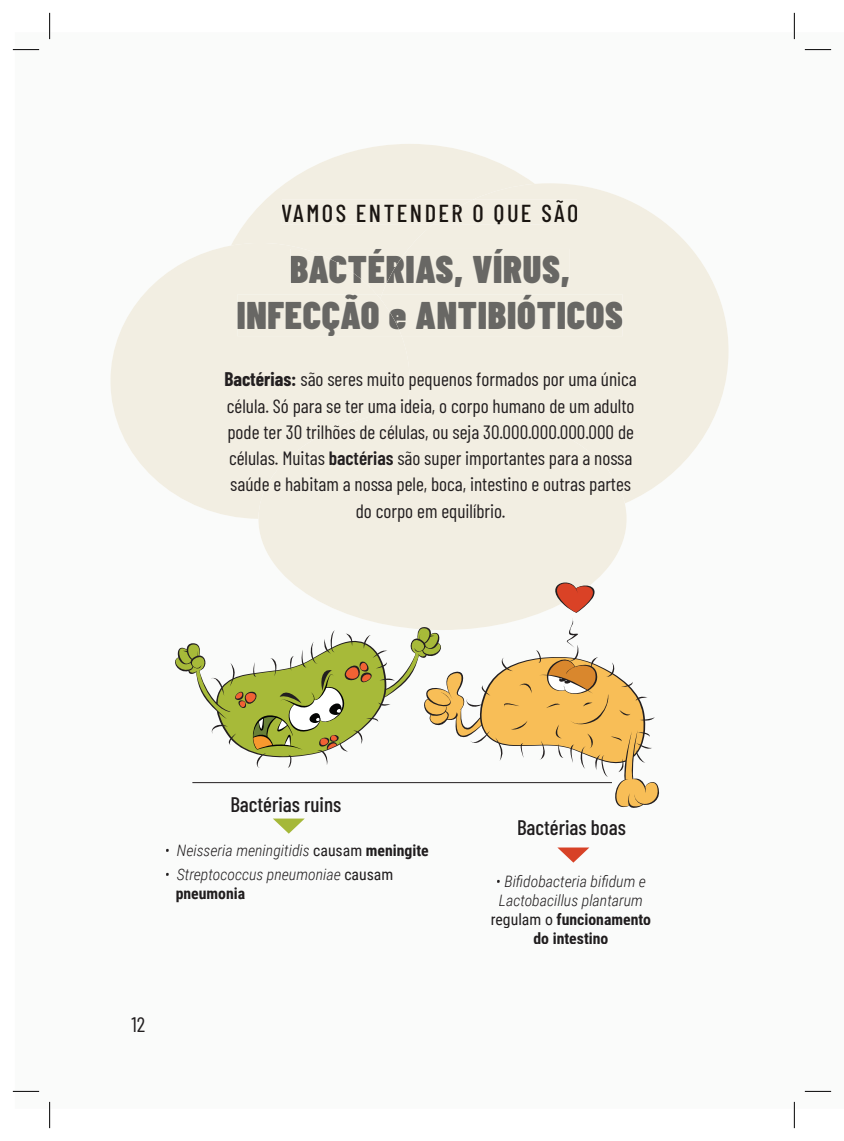
<style>
.page{position:relative;width:844px;height:1141px;background:#fff}
.page>*{position:absolute;margin:0;border:0;box-sizing:border-box;transform-origin:0 0}
.t1{font:900 38.5px/46.2px "Barlow Condensed";letter-spacing:.02em;color:#686764;text-align:center}
.t2{font:500 24.5px "Barlow Condensed";letter-spacing:.1em;color:#1a1511}
.t3{font:500 21px "Barlow Condensed";color:#201d1e}
.t4{font:21px "Barlow Condensed";color:#231f20}
.t5{font:19.25px/26.2px "Barlow Condensed";color:#231f20;text-align:center}
.t6{font:italic 300 15.75px/18.9px "Roboto Condensed";color:#201d1e}
.s1{font-weight:700}
.s2{font-weight:600}
.s3{font-weight:400;font-style:normal}
.s4{font-weight:700;font-style:normal}
</style>
<div class="page">
<div style="left:132px;top:1017px;width:13px;height:15px;background:#fafbfa"></div>
<svg style="left:232px;top:144px;width:301px;height:99px;fill:#f2eee2"></svg>
<svg style="left:382px;top:183px;width:346px;height:320px;fill:#f2eee2"></svg>
<svg style="left:110px;top:243px;width:299px;height:276px;fill:#f2eee2"></svg>
<div style="left:258px;top:408px;width:368px;height:167px;background:#f2eee2"></div>
<div style="left:282px;top:200px;width:295px;height:24px;background:#f2eee2"></div>
<div style="left:290px;top:249px;width:279px;height:38px;background:#f2eee2"></div>
<div style="left:237px;top:294px;width:385px;height:42px;background:#f2eee2"></div>
<div style="left:231px;top:797px;width:109px;height:15px;background:#fafbfa"></div>
<div style="left:166px;top:844px;width:143px;height:15px;background:#fafbfa"></div>
<div style="left:314px;top:848px;width:48px;height:8px;background:#fafbfa"></div>
<div style="left:366px;top:844px;width:62px;height:15px;background:#fafbfa"></div>
<div style="left:166px;top:869px;width:174px;height:14px;background:#fafbfa"></div>
<div style="left:340px;top:871px;width:52px;height:9px;background:#fafbfa"></div>
<div style="left:168px;top:887px;width:77px;height:15px;background:#fafbfa"></div>
<div style="left:497px;top:875px;width:155px;height:12px;background:#fafbfa"></div>
<div style="left:499px;top:894px;width:142px;height:15px;background:#fafbfa"></div>
<div style="left:492px;top:913px;width:60px;height:15px;background:#fafbfa"></div>
<div style="left:556px;top:913px;width:94px;height:12px;background:#fafbfa"></div>
<div style="left:534px;top:932px;width:73px;height:12px;background:#fafbfa"></div>
<div style="left:518px;top:820px;width:107px;height:15px;background:#fafbfa"></div>
<svg style="left:175px;top:575px;width:485px;height:233px"></svg>
<svg style="left:273px;top:819px;width:32px;height:15px"></svg>
<svg style="left:557px;top:847px;width:32px;height:16px"></svg>
<svg style="left:13px;top:49px;width:26px;height:1px"></svg>
<svg style="left:804px;top:49px;width:26px;height:1px"></svg>
<svg style="left:13px;top:1091px;width:26px;height:1px"></svg>
<svg style="left:804px;top:1091px;width:26px;height:1px"></svg>
<svg style="left:49px;top:13px;width:1px;height:26px"></svg>
<svg style="left:49px;top:1102px;width:1px;height:26px"></svg>
<svg style="left:793px;top:13px;width:1px;height:26px"></svg>
<svg style="left:793px;top:1102px;width:1px;height:26px"></svg>
<p class="t2" style="left:281px;top:195px;width:299px">VAMOS ENTENDER O QUE SÃO</p>
<h1 class="t1" style="left:236px;top:244px;width:388px">BACTÉRIAS, VÍRUS,<br>INFECÇÃO e ANTIBIÓTICOS</h1>
<p class="t5" style="left:224px;top:365px;width:414px"><span class="s1">Bactérias:</span> são seres muito pequenos formados por uma única célula. Só para se ter uma ideia, o corpo humano de um adulto pode ter 30 trilhões de células, ou seja 30.000.000.000.000 de células. Muitas <span class="s2">bactérias</span> são super importantes para a nossa saúde e habitam a nossa pele, boca, intestino e outras partes do corpo em equilíbrio.</p>
<p class="t3" style="left:230px;top:789px;width:112px">Bactérias ruins</p>
<p class="t6" style="left:165px;top:840px;width:265px">• Neisseria meningitidis <span class="s3">causam</span> <span class="s4">meningite</span></p>
<p class="t6" style="left:176px;top:864px;width:219px;text-indent:-11px">• Streptococcus pneumoniae <span class="s3">causam </span><span class="s4">pneumonia</span></p>
<p class="t6" style="left:491px;top:871px;width:161px;text-align:center">• Bifidobacteria bifidum e<br>Lactobacillus plantarum <span class="s3">regulam o</span> <span class="s4">funcionamento do intestino</span></p>
<p class="t3" style="left:517px;top:813px;width:110px">Bactérias boas</p>
<p class="t4" style="left:131px;top:1009px;width:15px">12</p>
</div>
